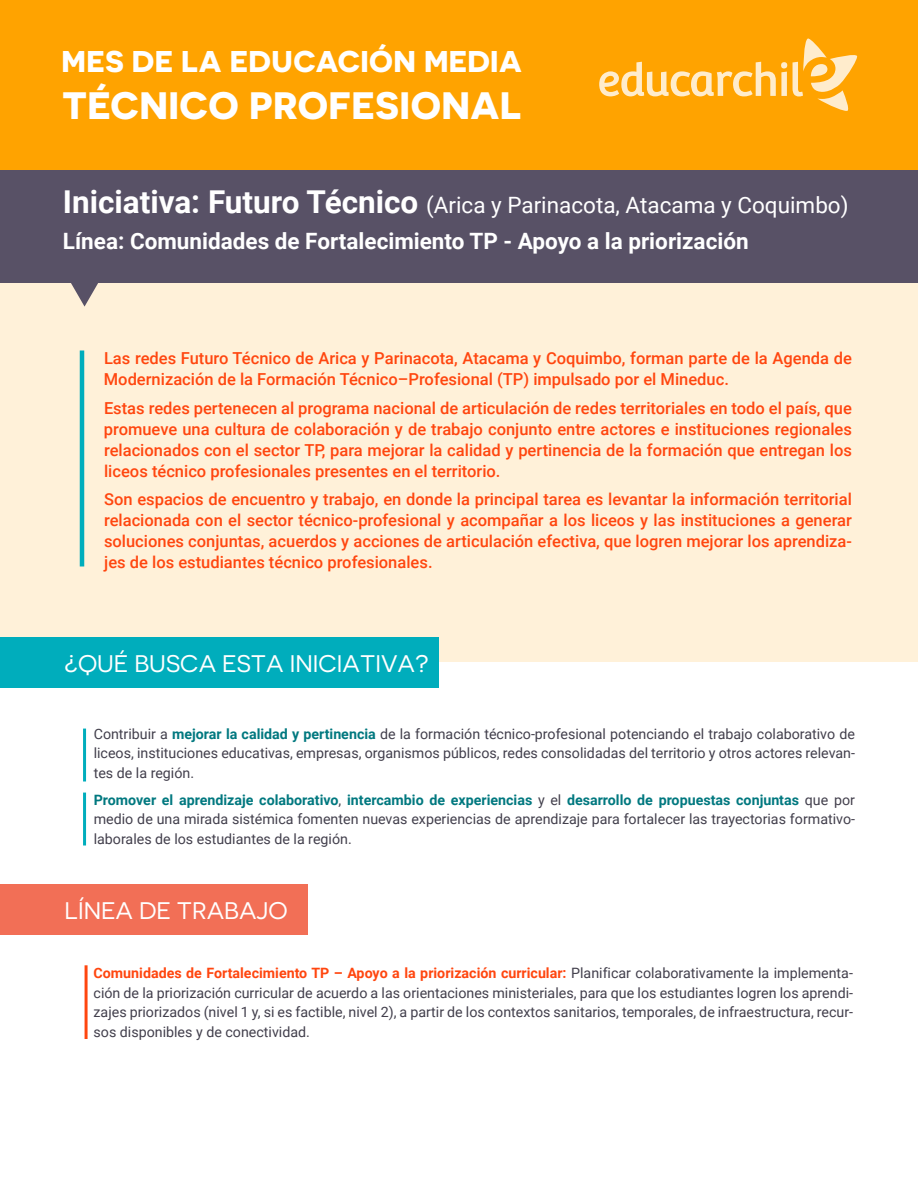
<style>
.page{position:relative;width:918px;height:1188px;background:#fff}
.page>*{position:absolute;margin:0;border:0;box-sizing:border-box;transform-origin:0 0}
.t1{font:700 38.25px "Novecentosanswide";letter-spacing:.01em;color:#fff}
.t2{font:700 30px "Novecentosanswide";letter-spacing:.01em;color:#fff}
.t3{font:24px "Novecentosanswide";color:#fff}
.t4{font:700 22.5px/36px "Roboto";color:#fff}
.t5{font:500 16.5px/21px "Roboto";color:#ff460f;text-align:justify}
.t6{font:14.25px/19.5px "Roboto";color:#423f4c;text-align:justify}
.s1{font-size:31.5px}
.s2{font-weight:400}
.s3{font-weight:700;color:#00787f}
.s4{font-weight:700;color:#ff460f}
</style>
<div class="page">
<div style="left:0;top:241px;width:918px;height:421px;background:#fff1d9"></div>
<div style="left:0;top:137px;width:918px;height:146px;background:#585166"></div>
<svg style="left:71px;top:283px;width:27px;height:24px"></svg>
<hr style="left:80px;top:350px;width:4px;height:216px;background:#00adbc">
<div style="left:0;top:0;width:918px;height:170px;background:#ffa300"></div>
<svg style="left:599px;top:62px;width:188px;height:34px"></svg>
<svg style="left:793px;top:39px;width:64px;height:72px"></svg>
<div style="left:0;top:638px;width:439px;height:50px;background:#00adbc"></div>
<hr style="left:83px;top:729px;width:3px;height:53px;background:#00adbc">
<hr style="left:85px;top:965px;width:3px;height:74px;background:#ff460f">
<div style="left:0;top:885px;width:307px;height:50px;background:#f26f56"></div>
<hr style="left:83px;top:793px;width:3px;height:53px;background:#00adbc">
<h2 class="t2" style="left:62px;top:43px;width:462px">MES DE LA EDUCACIÓN MEDIA</h2>
<h1 class="t1" style="left:62px;top:81px;width:461px">TÉCNICO PROFESIONAL</h1>
<h3 class="t4" style="left:63px;top:186px;width:787px"><span class="s1">Iniciativa: Futuro Técnico</span> <span class="s2">(Arica y Parinacota, Atacama y Coquimbo)<br></span>Línea: Comunidades de Fortalecimiento TP - Apoyo a la priorización</h3>
<p class="t5" style="left:104px;top:347px;width:750px">Las redes Futuro Técnico de Arica y Parinacota, Atacama y Coquimbo, forman parte de la Agenda de<br>Modernización de la Formación Técnico–Profesional (TP) impulsado por el Mineduc.</p>
<p class="t5" style="left:104px;top:397px;width:750px">Estas redes pertenecen al programa nacional de articulación de redes territoriales en todo el país, que promueve una cultura de colaboración y de trabajo conjunto entre actores e instituciones regionales relacionados con el sector TP, para mejorar la calidad y pertinencia de la formación que entregan los liceos técnico profesionales presentes en el territorio.</p>
<p class="t5" style="left:104px;top:488px;width:749px">Son espacios de encuentro y trabajo, en donde la principal tarea es levantar la información territorial relacionada con el sector técnico-profesional y acompañar a los liceos y las instituciones a generar soluciones conjuntas, acuerdos y acciones de articulación efectiva, que logren mejorar los aprendiza&shy;jes de los estudiantes técnico profesionales.</p>
<h3 class="t3" style="left:64px;top:650px;width:366px">¿QUÉ BUSCA ESTA INICIATIVA?</h3>
<p class="t6" style="left:94px;top:724px;width:763px">Contribuir a <span class="s3">mejorar la calidad y pertinencia</span> de la formación técnico-profesional potenciando el trabajo colaborativo de liceos, instituciones educativas, empresas, organismos públicos, redes consolidadas del territorio y otros actores relevan&shy;tes de la región.</p>
<p class="t6" style="left:94px;top:790px;width:763px"><span class="s3">Promover el aprendizaje colaborativo</span>, <span class="s3">intercambio de experiencias</span> y el <span class="s3">desarrollo de propuestas conjuntas</span> que por medio de una mirada sistémica fomenten nuevas experiencias de aprendizaje para fortalecer las trayectorias formativo&shy;laborales de los estudiantes de la región.</p>
<h3 class="t3" style="left:64px;top:897px;width:225px">LÍNEA DE TRABAJO</h3>
<p class="t6" style="left:94px;top:963px;width:761px"><span class="s4">Comunidades de Fortalecimiento TP – Apoyo a la priorización curricular:</span> Planificar colaborativamente la implementa&shy;ción de la priorización curricular de acuerdo a las orientaciones ministeriales, para que los estudiantes logren los aprendi&shy;zajes priorizados (nivel 1 y, si es factible, nivel 2), a partir de los contextos sanitarios, temporales, de infraestructura, recur&shy;sos disponibles y de conectividad.</p>
</div>
